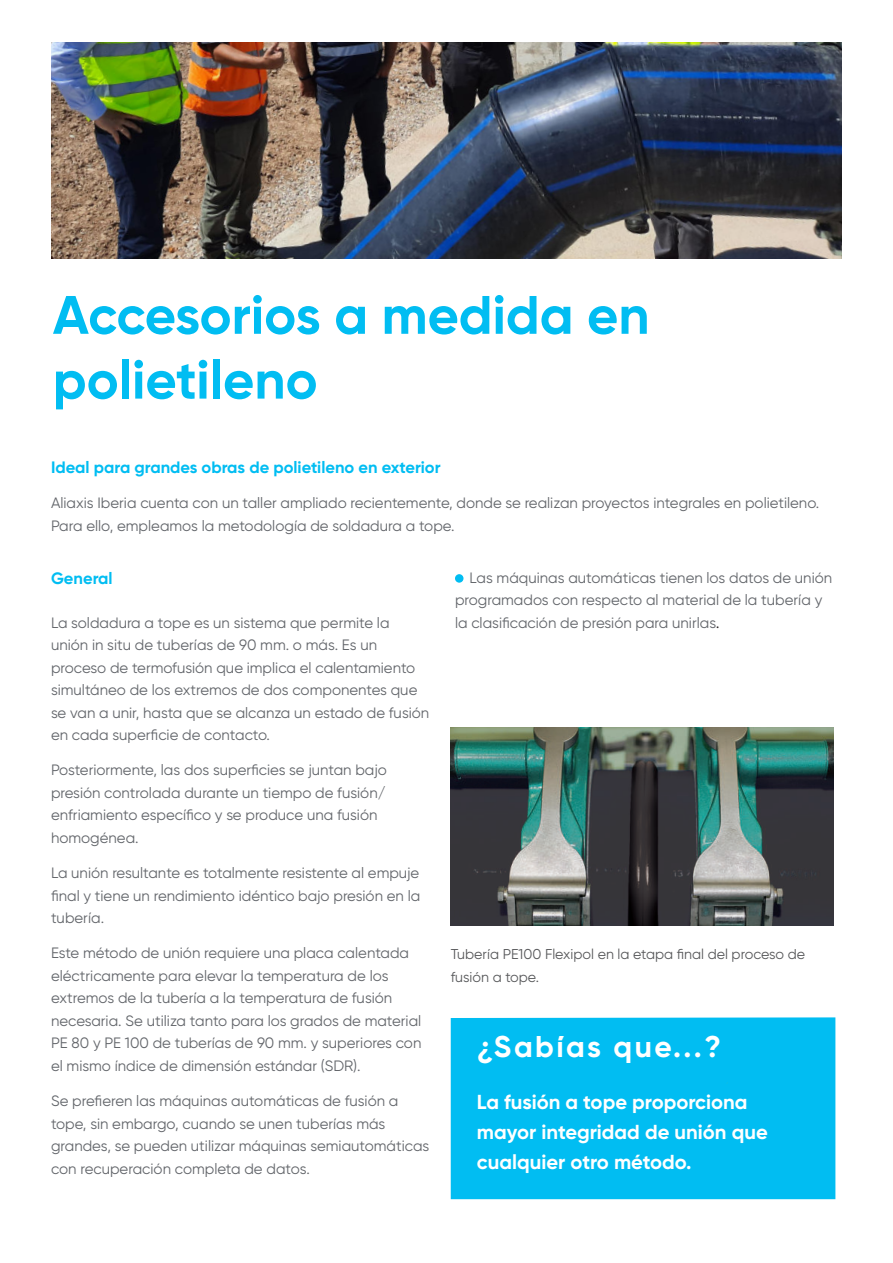
<style>
.page{position:relative;width:893px;height:1263px;background:#fff}
.page>*{position:absolute;margin:0;border:0;box-sizing:border-box;transform-origin:0 0}
.t1{font:700 54px/64.8px "Gilroy";color:#01bdf2}
.t2{font:700 30px "Gilroy";letter-spacing:.08em;color:#fff}
.t3{font:700 20.25px/30px "Gilroy";color:#fff}
.t4{font:700 16.5px "Gilroy";color:#01bdf2}
.t5{font:15px/22.5px "Gilroy";color:#62656a}
.t6{font:14.25px/22.5px "Gilroy";color:#57585a}
.s1{font-family:"Myriad Pro";font-size:14.25px;color:#231f20}
</style>
<div class="page">
<div style="left:455px;top:574px;width:8px;height:9px;background:#01bdf2;border-radius:50%"></div>
<img style="left:451px;top:727px;width:382px;height:199px">
<div style="left:451px;top:1017px;width:384px;height:182px;background:#01bdf2"></div>
<img style="left:51px;top:43px;width:791px;height:216px">
<h1 class="t1" style="left:53px;top:283px;width:598px">Accesorios a medida en polietileno</h1>
<p class="t4" style="left:51px;top:458px;width:391px">Ideal para grandes obras de polietileno en exterior</p>
<p class="t5" style="left:51px;top:492px;width:770px">Aliaxis Iberia cuenta con un taller ampliado recientemente, donde se realizan proyectos integrales en polietileno.<br>Para ello, empleamos la metodología de soldadura a tope.</p>
<p class="t4" style="left:51px;top:569px;width:63px">General</p>
<p class="t5" style="left:51px;top:611px;width:380px">La soldadura a tope es un sistema que permite la unión in situ de tuberías de 90 mm. o más. Es un proceso de termofusión que implica el calentamiento simultáneo de los extremos de dos componentes que se van a unir, hasta que se alcanza un estado de fusión en cada superficie de contacto.</p>
<p class="t5" style="left:51px;top:759px;width:337px">Posteriormente, las dos superficies se juntan bajo presión controlada durante un tiempo de fusión/ enfriamiento específico y se produce una fusión homogénea.</p>
<p class="t5" style="left:51px;top:862px;width:371px;text-align:justify">La unión resultante es totalmente resistente al empuje final y tiene un rendimiento idéntico bajo presión en la tubería.</p>
<p class="t5" style="left:51px;top:942px;width:372px">Este método de unión requiere una placa calentada eléctricamente para elevar la temperatura de los extremos de la tubería a la temperatura de fusión necesaria. Se utiliza tanto para los grados de material PE 80 y PE 100 de tuberías de 90 mm. y superiores con el mismo índice de dimensión estándar (SDR).</p>
<p class="t5" style="left:51px;top:1090px;width:380px">Se prefieren las máquinas automáticas de fusión a tope, sin embargo, cuando se unen tuberías más grandes, se pueden utilizar máquinas semiautomáticas con recuperación completa de datos.</p>
<p class="t5" style="left:455px;top:566px;width:379px;text-indent:15px">Las máquinas automáticas tienen los datos de unión programados con respecto al material de la tubería y la clasificación de presión para unirlas<span class="s1">.</span></p>
<p class="t6" style="left:451px;top:943px;width:356px">Tubería PE100 Flexipol en la etapa final del proceso de fusión a tope.</p>
<h2 class="t2" style="left:477px;top:1029px;width:246px">¿Sabías que...?</h2>
<h3 class="t3" style="left:477px;top:1087px;width:292px">La fusión a tope proporciona mayor integridad de unión que cualquier otro método.</h3>
</div>
